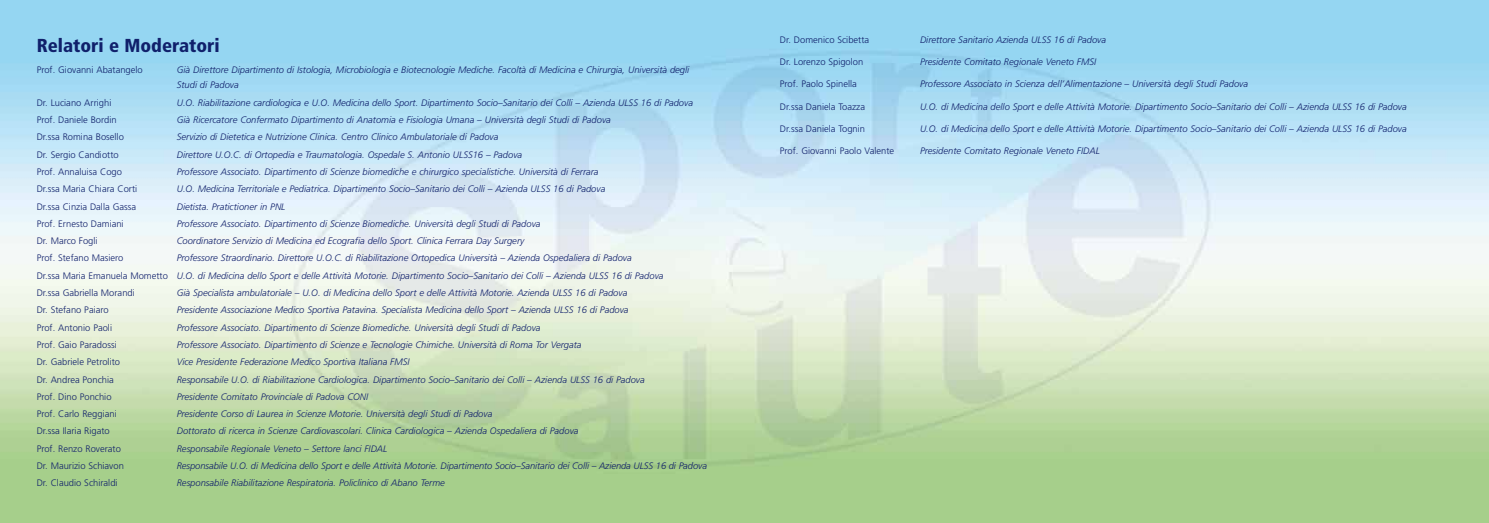
<style>
.page{position:relative;width:1489px;height:523px;background:#fff}
.page>*{position:absolute;margin:0;border:0;box-sizing:border-box;transform-origin:0 0}
.t1{font:900 condensed 18.75px "Frutiger";color:#10206b}
.t2{font:italic 300 9.38px/17.2px "Frutiger";color:#10206b}
.t3{font:300 9.38px "Frutiger";color:#10206b}
.s1{font-style:normal}
</style>
<div class="page">
<h1 class="t1" style="left:37px;top:34px;width:184px">Relatori e Moderatori</h1>
<p class="t3" style="left:37px;top:64px;width:108px">Prof. Giovanni Abatangelo</p>
<p class="t2" style="left:177px;top:62px;width:514px;line-height:15.5px">Già Direttore Dipartimento di Istologia, Microbiologia e Biotecnologie Mediche. Facoltà di Medicina e Chirurgia, Università degli<br>Studi di Padova</p>
<p class="t3" style="left:37px;top:97px;width:76px">Dr. Luciano Arrighi</p>
<p class="t2" style="left:177px;top:94px;width:517px">U.O. Riabilitazione cardiologica e U.O. Medicina dello Sport. Dipartimento Socio–Sanitario dei Colli – Azienda ULSS 16 di Padova</p>
<p class="t3" style="left:37px;top:114px;width:81px">Prof. Daniele Bordin</p>
<p class="t2" style="left:177px;top:111px;width:435px">Già Ricercatore Confermato Dipartimento di Anatomia e Fisiologia Umana – Università degli Studi di Padova</p>
<p class="t3" style="left:37px;top:132px;width:89px">Dr.ssa Romina Bosello</p>
<p class="t2" style="left:177px;top:128px;width:323px">Servizio di Dietetica e Nutrizione Clinica. Centro Clinico Ambulatoriale di Padova</p>
<p class="t3" style="left:37px;top:149px;width:83px">Dr. Sergio Candiotto</p>
<p class="t2" style="left:177px;top:146px;width:347px">Direttore U.O.C. di Ortopedia e Traumatologia. Ospedale S. Antonio ULSS16 – Padova</p>
<p class="t3" style="left:37px;top:166px;width:87px">Prof. Annaluisa Cogo</p>
<p class="t2" style="left:177px;top:163px;width:423px">Professore Associato. Dipartimento di Scienze biomediche e chirurgico specialistiche. Università di Ferrara</p>
<p class="t3" style="left:37px;top:184px;width:102px">Dr.ssa Maria Chiara Corti</p>
<p class="t2" style="left:177px;top:180px;width:430px">U.O. Medicina Territoriale e Pediatrica. Dipartimento Socio–Sanitario dei Colli – Azienda ULSS 16 di Padova</p>
<p class="t3" style="left:37px;top:201px;width:101px">Dr.ssa Cinzia Dalla Gassa</p>
<p class="t2" style="left:177px;top:198px;width:110px">Dietista. Pratictioner in PNL</p>
<p class="t3" style="left:37px;top:218px;width:88px">Prof. Ernesto Damiani</p>
<p class="t2" style="left:177px;top:215px;width:365px">Professore Associato. Dipartimento di Scienze Biomediche. Università degli Studi di Padova</p>
<p class="t3" style="left:37px;top:235px;width:62px">Dr. Marco Fogli</p>
<p class="t2" style="left:177px;top:232px;width:349px">Coordinatore Servizio di Medicina ed Ecografia dello Sport. Clinica Ferrara Day Surgery</p>
<p class="t3" style="left:37px;top:253px;width:88px">Prof. Stefano Masiero</p>
<p class="t2" style="left:37px;top:249px;width:628px;text-indent:140px">Professore Straordinario. Direttore U.O.C. di Riabilitazione Ortopedica Università – Azienda Ospedaliera di Padova<br><span class="s1">Dr.ssa Maria Emanuela Mometto</span> U.O. di Medicina dello Sport e delle Attività Motorie. Dipartimento Socio–Sanitario dei Colli – Azienda ULSS 16 di Padova<br><span class="s1">Dr.ssa Gabriella Morandi</span></p>
<p class="t2" style="left:177px;top:284px;width:452px">Già Specialista ambulatoriale – U.O. di Medicina dello Sport e delle Attività Motorie. Azienda ULSS 16 di Padova</p>
<p class="t3" style="left:37px;top:305px;width:73px">Dr. Stefano Paiaro</p>
<p class="t2" style="left:177px;top:301px;width:453px">Presidente Associazione Medico Sportiva Patavina. Specialista Medicina dello Sport – Azienda ULSS 16 di Padova</p>
<p class="t3" style="left:37px;top:322px;width:77px">Prof. Antonio Paoli</p>
<p class="t2" style="left:177px;top:319px;width:365px">Professore Associato. Dipartimento di Scienze Biomediche. Università degli Studi di Padova</p>
<p class="t3" style="left:37px;top:339px;width:82px">Prof. Gaio Paradossi</p>
<p class="t2" style="left:177px;top:336px;width:406px">Professore Associato. Dipartimento di Scienze e Tecnologie Chimiche. Università di Roma Tor Vergata</p>
<p class="t3" style="left:37px;top:356px;width:85px">Dr. Gabriele Petrolito</p>
<p class="t2" style="left:177px;top:353px;width:234px">Vice Presidente Federazione Medico Sportiva Italiana FMSI</p>
<p class="t3" style="left:37px;top:374px;width:79px">Dr. Andrea Ponchia</p>
<p class="t2" style="left:177px;top:370px;width:469px">Responsabile U.O. di Riabilitazione Cardiologica. Dipartimento Socio–Sanitario dei Colli – Azienda ULSS 16 di Padova</p>
<p class="t3" style="left:37px;top:391px;width:76px">Prof. Dino Ponchio</p>
<p class="t2" style="left:177px;top:388px;width:193px">Presidente Comitato Provinciale di Padova CONI</p>
<p class="t3" style="left:37px;top:408px;width:82px">Prof. Carlo Reggiani</p>
<p class="t2" style="left:177px;top:405px;width:317px">Presidente Corso di Laurea in Scienze Motorie. Università degli Studi di Padova</p>
<p class="t3" style="left:37px;top:426px;width:75px">Dr.ssa Ilaria Rigato</p>
<p class="t2" style="left:177px;top:422px;width:403px">Dottorato di ricerca in Scienze Cardiovascolari. Clinica Cardiologica – Azienda Ospedaliera di Padova</p>
<p class="t3" style="left:37px;top:443px;width:86px">Prof. Renzo Roverato</p>
<p class="t2" style="left:177px;top:440px;width:212px">Responsabile Regionale Veneto – Settore lanci FIDAL</p>
<p class="t3" style="left:37px;top:460px;width:89px">Dr. Maurizio Schiavon</p>
<p class="t2" style="left:177px;top:457px;width:531px">Responsabile U.O. di Medicina dello Sport e delle Attività Motorie. Dipartimento Socio–Sanitario dei Colli – Azienda ULSS 16 di Padova</p>
<p class="t3" style="left:37px;top:477px;width:82px">Dr. Claudio Schiraldi</p>
<p class="t2" style="left:177px;top:474px;width:269px">Responsabile Riabilitazione Respiratoria. Policlinico di Abano Terme</p>
<p class="t3" style="left:780px;top:34px;width:91px">Dr. Domenico Scibetta</p>
<p class="t2" style="left:920px;top:31px;width:187px">Direttore Sanitario Azienda ULSS 16 di Padova</p>
<p class="t3" style="left:780px;top:57px;width:85px">Dr. Lorenzo Spigolon</p>
<p class="t2" style="left:920px;top:53px;width:178px">Presidente Comitato Regionale Veneto FMSI</p>
<p class="t3" style="left:780px;top:79px;width:78px">Prof. Paolo Spinella</p>
<p class="t2" style="left:920px;top:75px;width:329px">Professore Associato in Scienza dell’Alimentazione – Università degli Studi Padova</p>
<p class="t3" style="left:780px;top:101px;width:87px">Dr.ssa Daniela Toazza</p>
<p class="t2" style="left:920px;top:98px;width:488px">U.O. di Medicina dello Sport e delle Attività Motorie. Dipartimento Socio–Sanitario dei Colli – Azienda ULSS 16 di Padova</p>
<p class="t3" style="left:780px;top:123px;width:87px">Dr.ssa Daniela Tognin</p>
<p class="t2" style="left:920px;top:120px;width:488px">U.O. di Medicina dello Sport e delle Attività Motorie. Dipartimento Socio–Sanitario dei Colli – Azienda ULSS 16 di Padova</p>
<p class="t3" style="left:780px;top:145px;width:116px">Prof. Giovanni Paolo Valente</p>
<p class="t2" style="left:920px;top:142px;width:181px">Presidente Comitato Regionale Veneto FIDAL</p>
</div>
